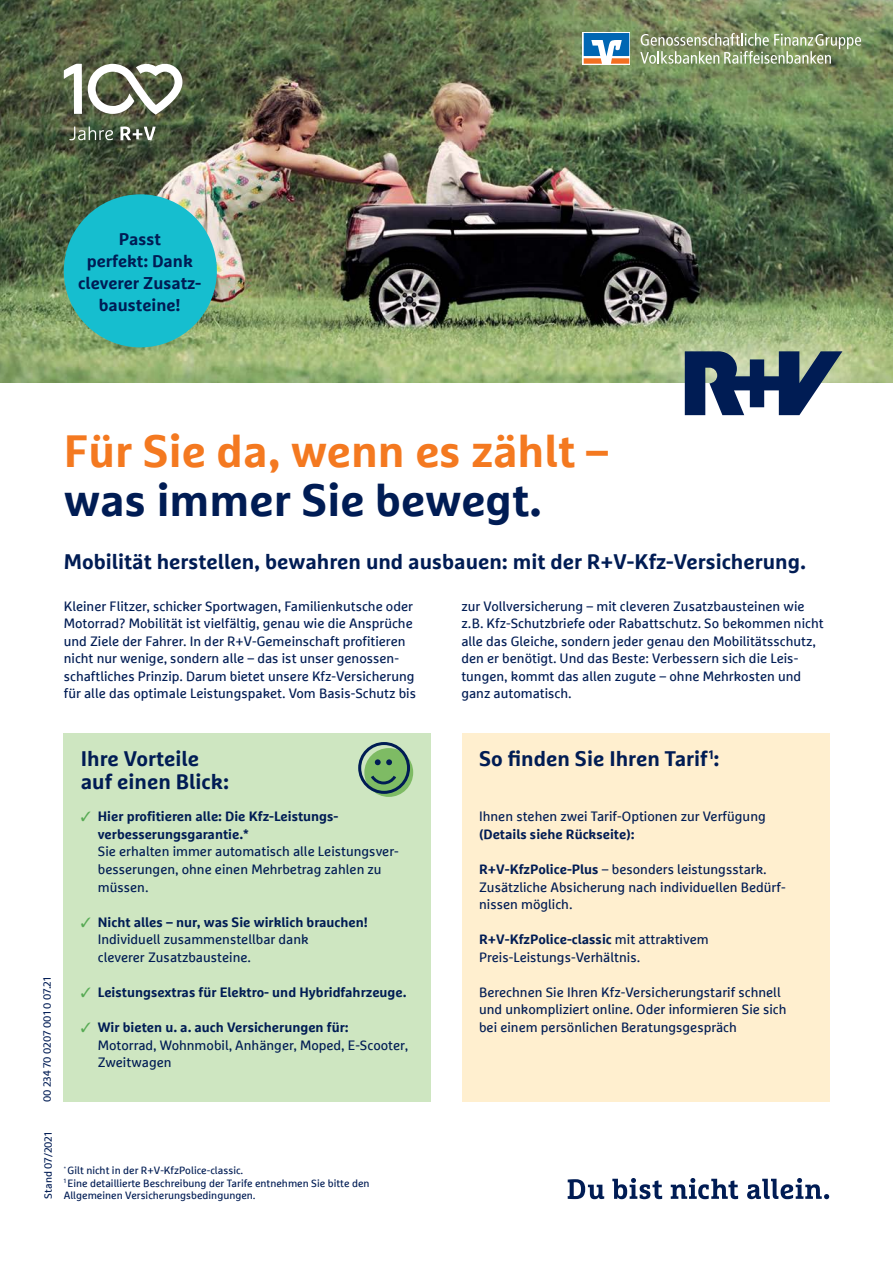
<style>
.page{position:relative;width:893px;height:1263px;background:#fff}
.page>*{position:absolute;margin:0;border:0;box-sizing:border-box;transform-origin:0 0}
.t1{font:700 45px "Marselisfor Ru V";color:#f47920}
.t2{font:700 45px "Marselisfor Ru V";color:#001c54}
.t3{font:700 21px/23.1px "Marselisfor Ru V";color:#001c54}
.t4{font:700 16.95px/22px "Marselisfor Ru V";color:#001c54;text-align:center}
.t5{font:13.5px/17.5px "Marselisfor Ru V";color:#001c54}
.t6{font:700 13.5px/17.5px "Marselisfor Ru V";color:#001c54}
.t7{font:10.5px/12.6px "Marselisfor Ru V";color:#001c54}
.s1{color:#57aa54}
.s2{font-weight:700}
</style>
<div class="page">
<img style="left:0;top:0;width:893px;height:383px">
<div style="left:462px;top:733px;width:367px;height:369px;background:#ffefcf"></div>
<div style="left:64px;top:733px;width:367px;height:369px;background:#cee6c1"></div>
<div style="left:625px;top:293px;width:268px;height:168px;background:#fff;opacity:.8"></div>
<svg style="left:685px;top:351px;width:157px;height:64px"></svg>
<svg style="left:568px;top:1179px;width:36px;height:20px"></svg>
<svg style="left:612px;top:1178px;width:50px;height:21px"></svg>
<svg style="left:671px;top:1178px;width:67px;height:21px"></svg>
<svg style="left:747px;top:1178px;width:82px;height:21px"></svg>
<div style="left:364px;top:748px;width:49px;height:49px;background:#7ebb64;border-radius:50%"></div>
<svg style="left:358px;top:742px;width:52px;height:52px"></svg>
<div style="left:64px;top:194px;width:153px;height:153px;background:#16becf;border-radius:50%"></div>
<svg style="left:69px;top:127px;width:44px;height:13px"></svg>
<svg style="left:120px;top:127px;width:36px;height:13px"></svg>
<svg style="left:64px;top:64px;width:18px;height:50px"></svg>
<svg style="left:88px;top:64px;width:94px;height:51px"></svg>
<svg style="left:640px;top:33px;width:221px;height:31px;background:#96a57f"></svg>
<svg style="left:583px;top:32px;width:47px;height:33px"></svg>
<svg style="left:584px;top:33px;width:45px;height:31px"></svg>
<p class="t4" style="left:78px;top:227px;width:125px">Passt<br>perfekt: Dank cleverer Zusatz&shy;bausteine!</p>
<h1 class="t1" style="left:64px;top:423px;width:546px">Für Sie da, wenn es zählt –</h1>
<h1 class="t2" style="left:64px;top:472px;width:479px">was immer Sie bewegt.</h1>
<h2 class="t3" style="left:64px;top:550px;width:744px">Mobilität herstellen, bewahren und ausbauen: mit der R+V-Kfz-Versicherung.</h2>
<p class="t5" style="left:64px;top:597px;width:354px">Kleiner Flitzer, schicker Sportwagen, Familienkutsche oder Motorrad? Mobilität ist vielfältig, genau wie die Ansprüche und Ziele der Fahrer. In der R+V-Gemeinschaft profitieren nicht nur wenige, sondern alle – das ist unser genossen&shy;schaftliches Prinzip. Darum bietet unsere Kfz-Versicherung für alle das optimale Leistungspaket. Vom Basis-Schutz bis</p>
<p class="t5" style="left:461px;top:597px;width:364px">zur Vollversicherung – mit cleveren Zusatzbausteinen wie<br>z. B. Kfz-Schutzbriefe oder Rabattschutz. So bekommen nicht alle das Gleiche, sondern jeder genau den Mobilitätsschutz, den er benötigt. Und das Beste: Verbessern sich die Leis&shy;tungen, kommt das allen zugute – ohne Mehrkosten und ganz automatisch.</p>
<p class="t7" style="left:41px;top:1102px;width:126px;rotate:-90deg">00 234 70 0207 001 0 07.21</p>
<h2 class="t3" style="left:81px;top:746px;width:150px">Ihre Vorteile auf einen Blick:</h2>
<p class="t6" style="left:98px;top:807px;width:242px;text-indent:-17px"><span class="s1">✓</span> Hier profitieren alle: Die Kfz-Leistungs&shy;verbesserungsgarantie.*</p>
<p class="t5" style="left:98px;top:843px;width:303px">Sie erhalten immer automatisch alle Leistungsver&shy;besserungen, ohne einen Mehrbetrag zahlen zu müssen.</p>
<p class="t5" style="left:98px;top:913px;width:272px;text-indent:-17px"><span class="s1">✓</span> <span class="s2">Nicht alles – nur, was Sie wirklich brauchen!<br></span>Individuell zusammenstellbar dank<br>cleverer Zusatzbausteine.</p>
<p class="t6" style="left:81px;top:983px;width:327px"><span class="s1">✓</span> Leistungsextras für Elektro- und Hybridfahrzeuge.</p>
<p class="t5" style="left:98px;top:1018px;width:312px;text-indent:-17px"><span class="s1">✓</span> <span class="s2">Wir bieten u. a. auch Versicherungen fü r:<br></span>Motorrad, Wohnmobil, Anhänger, Moped, E-Scooter,<br>Zweitwagen</p>
<p class="t7" style="left:42px;top:1199px;width:68px;rotate:-90deg">Stand 07/2021</p>
<p class="t7" style="left:64px;top:1164px;width:307px"><sup>*</sup> Gilt nicht in der R+V-KfzPolice-classic.<br><sup>1</sup> Eine detaillierte Beschreibung der Tarife entnehmen Sie bitte den</p>
<p class="t7" style="left:64px;top:1189px;width:193px">Allgemeinen Versicherungsbedingungen.</p>
<h2 class="t3" style="left:479px;top:746px;width:242px">So finden Sie Ihren Tarif <sup>1</sup>:</h2>
<p class="t5" style="left:479px;top:807px;width:288px">Ihnen stehen zwei Tarif-Optionen zur Verfügung</p>
<p class="t6" style="left:479px;top:825px;width:157px">(Details siehe Rückseite):</p>
<p class="t5" style="left:479px;top:860px;width:308px"><span class="s2">R+V-KfzPolice-Plus</span> – besonders leistungsstark.<br>Zusätzliche Absicherung nach individuellen Bedürf&shy;nissen möglich.</p>
<p class="t5" style="left:479px;top:930px;width:231px"><span class="s2">R+V-KfzPolice-classic</span> mit attraktivem<br>Preis-Leistungs-Verhältnis.</p>
<p class="t5" style="left:479px;top:983px;width:309px">Berechnen Sie Ihren Kfz-Versicherungstarif schnell und unkompliziert online. Oder informieren Sie sich bei einem persönlichen Beratungsgespräch</p>
</div>
